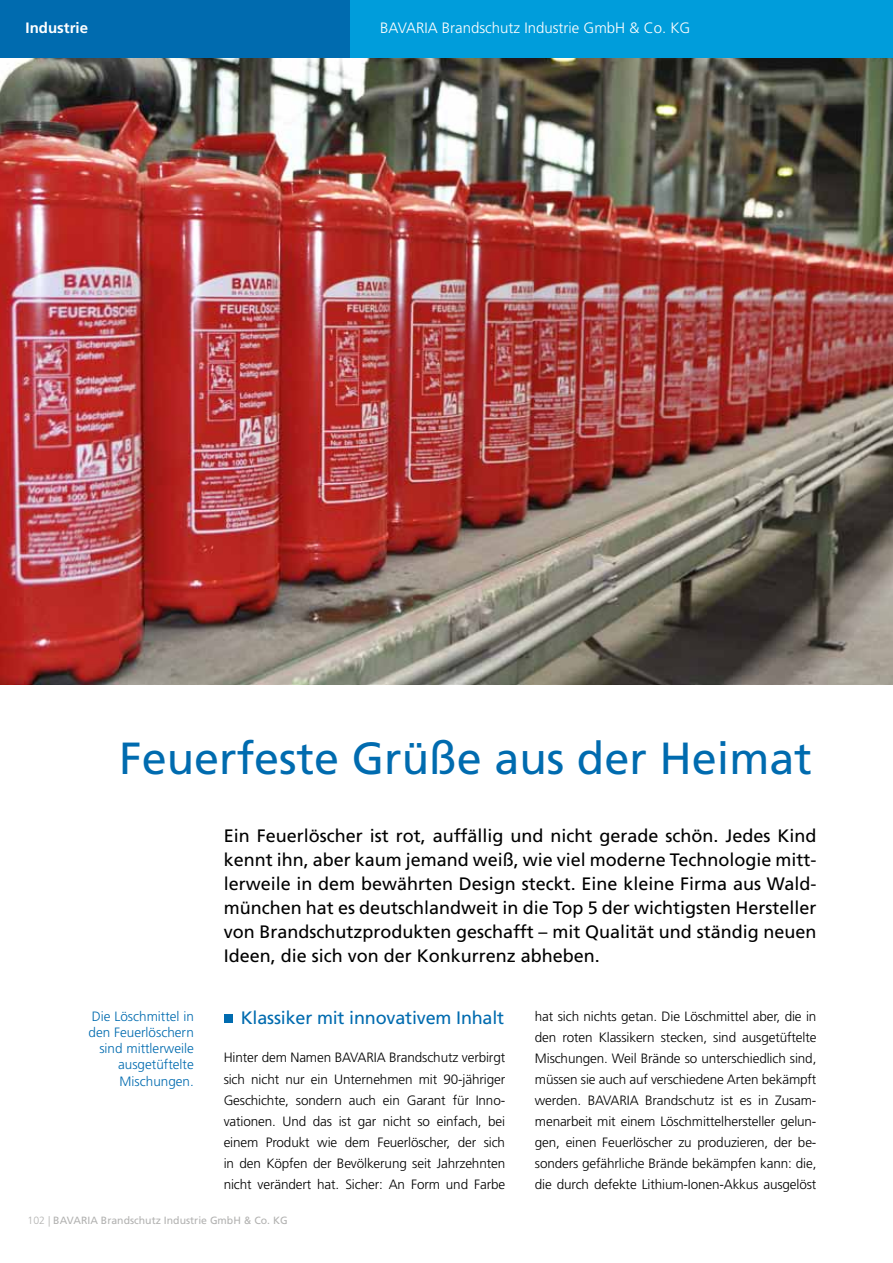
<style>
.page{position:relative;width:893px;height:1263px;background:#fff}
.page>*{position:absolute;margin:0;border:0;box-sizing:border-box;transform-origin:0 0}
.t1{font:45px "Frutiger LT Std";color:#006baf}
.t2{font:18px/24px "Frutiger LT Std";color:#000;text-align:justify}
.t3{font:18px "Frutiger LT Std";letter-spacing:-.01em;color:#006baf}
.t4{font:300 15px "Frutiger LT Std";color:#fff}
.t5{font:700 15px "Frutiger LT Std";color:#fff}
.t6{font:300 13.5px/21px "Frutiger LT Std";letter-spacing:-.01em;color:#000;text-align:justify}
.t7{font:300 13.5px/16.2px "Frutiger LT Std";color:#006baf;text-align:right}
.t8{font:10.5px "Frutiger LT Std";color:#b2b2b1}
.s1{font-weight:300}
</style>
<div class="page">
<img style="left:0;top:57px;width:893px;height:627px">
<div style="left:224px;top:1014px;width:8px;height:9px;background:#006baf"></div>
<div style="left:0;top:0;width:350px;height:57px;background:#006baf"></div>
<div style="left:350px;top:0;width:543px;height:57px;background:#009ddb"></div>
<p class="t5" style="left:26px;top:18px;width:64px">Industrie</p>
<p class="t4" style="left:380px;top:19px;width:312px">BAVARIA Brandschutz Industrie GmbH &amp; Co. KG</p>
<h1 class="t1" style="left:119px;top:732px;width:694px">Feuerfeste Grüße aus der Heimat</h1>
<p class="t7" style="left:89px;top:1008px;width:107px">Die Löschmittel in den Feuerlöschern sind mittlerweile ausgetüftelte<br>Mischungen.</p>
<p class="t2" style="left:224px;top:823px;width:594px">Ein Feuerlöscher ist rot, auffällig und nicht gerade schön. Jedes Kind kennt ihn, aber kaum jemand weiß, wie viel moderne Technologie mitt&shy;lerweile in dem bewährten Design steckt. Eine kleine Firma aus Wald&shy;münchen hat es deutschlandweit in die Top 5 der wichtigsten Hersteller von Brandschutzprodukten geschafft – mit Qualität und ständig neuen Ideen, die sich von der Konkurrenz abheben.</p>
<h2 class="t3" style="left:241px;top:1007px;width:265px">Klassiker mit innovativem Inhalt</h2>
<p class="t6" style="left:224px;top:1047px;width:283px">Hinter dem Namen BAVARIA Brandschutz verbirgt sich nicht nur ein Unternehmen mit 90-jähriger Geschichte, sondern auch ein Garant für Inno&shy;vationen. Und das ist gar nicht so einfach, bei einem Produkt wie dem Feuerlöscher, der sich in den Köpfen der Bevölkerung seit Jahrzehnten nicht verändert hat. Sicher: An Form und Farbe</p>
<p class="t6" style="left:535px;top:1006px;width:283px">hat sich nichts getan. Die Löschmittel aber, die in den roten Klassikern stecken, sind ausgetüftelte Mischungen. Weil Brände so unterschiedlich sind, müssen sie auch auf verschiedene Arten bekämpft werden. BAVARIA Brandschutz ist es in Zusam&shy;menarbeit mit einem Löschmittelhersteller gelun&shy;gen, einen Feuerlöscher zu produzieren, der be&shy;sonders gefährliche Brände bekämpfen kann: die, die durch defekte Lithium-Ionen-Akkus ausgelöst</p>
<p class="t8" style="left:28px;top:1214px;width:262px"><span class="s1">102 |</span> BAVARIA Brandschutz Industrie GmbH &amp; Co. KG</p>
</div>
